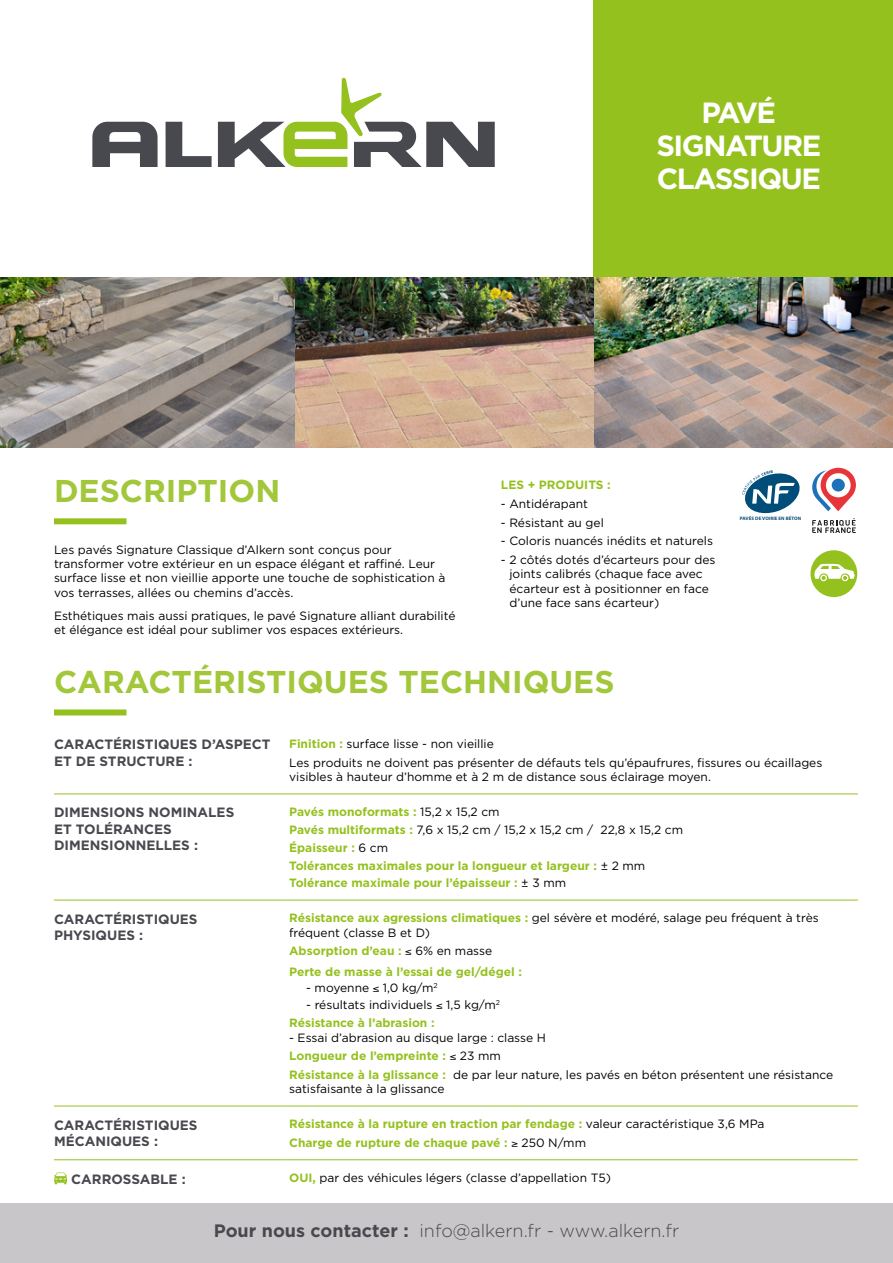
<style>
.page{position:relative;width:893px;height:1263px;background:#fff}
.page>*{position:absolute;margin:0;border:0;box-sizing:border-box;transform-origin:0 0}
.t1{font:700 31.5px "Gotham";color:#a2c73a}
.t2{font:700 29.25px/33px "Gotham";letter-spacing:-.05em;color:#fff;text-align:center}
.t3{font:300 18px "Gotham";color:#48484f}
.t4{font:700 13.5px/16.2px "Gotham";color:#48484f}
.t5{font:12px/14.4px "Gotham";color:#000}
.t6{font:700 12px/17.7px "Gotham";color:#95c11f}
.t7{font:700 4.95px "Myriad Pro";letter-spacing:.02em;color:#0b4e7b}
.s1{font-weight:700;color:#95c11f}
.s2{font-weight:400;color:#000}
.s3{color:#000}
.s4{font-weight:700}
</style>
<div class="page">
<img style="left:0;top:276px;width:893px;height:172px">
<div style="left:0;top:1203px;width:893px;height:60px;background:#c9c6c9"></div>
<div style="left:594px;top:0;width:299px;height:276px;background:#95c11f"></div>
<svg style="left:166px;top:122px;width:46px;height:45px"></svg>
<svg style="left:218px;top:78px;width:277px;height:89px"></svg>
<svg style="left:92px;top:122px;width:66px;height:45px"></svg>
<div style="left:54px;top:518px;width:72px;height:6px;background:#95c11f"></div>
<div style="left:54px;top:709px;width:72px;height:6px;background:#95c11f"></div>
<hr style="left:54px;top:793px;width:227px;height:1px;background:#95c11f">
<hr style="left:54px;top:900px;width:227px;height:1px;background:#95c11f">
<hr style="left:54px;top:1106px;width:227px;height:1px;background:#95c11f">
<hr style="left:281px;top:793px;width:577px;height:1px;background:#95c11f">
<hr style="left:281px;top:900px;width:577px;height:1px;background:#95c11f">
<hr style="left:281px;top:1106px;width:577px;height:1px;background:#95c11f">
<hr style="left:54px;top:1159px;width:227px;height:1px;background:#95c11f">
<hr style="left:281px;top:1159px;width:577px;height:1px;background:#95c11f">
<svg style="left:54px;top:1172px;width:14px;height:12px"></svg>
<svg style="left:812px;top:518px;width:44px;height:15px"></svg>
<svg style="left:812px;top:468px;width:44px;height:43px"></svg>
<div style="left:832px;top:479px;width:13px;height:12px;background:#1d71b8;border-radius:50%"></div>
<div style="left:810px;top:550px;width:47px;height:47px;background:#95c11f;border-radius:50%"></div>
<svg style="left:814px;top:563px;width:41px;height:18px"></svg>
<svg style="left:742px;top:470px;width:58px;height:44px"></svg>
<h2 class="t2" style="left:656px;top:96px;width:166px">PAVÉ<br>SIGNATURE<br>CLASSIQUE</h2>
<h1 class="t1" style="left:54px;top:470px;width:228px">DESCRIPTION</h1>
<p class="t5" style="left:54px;top:542px;width:393px">Les pavés Signature Classique d’Alkern sont conçus pour transformer votre extérieur en un espace élégant et raffiné. Leur surface lisse et non vieillie apporte une touche de sophistication à vos terrasses, allées ou chemins d’accès.</p>
<p class="t5" style="left:54px;top:608px;width:403px">Esthétiques mais aussi pratiques, le pavé Signature alliant durabilité et élégance est idéal pour sublimer vos espaces extérieurs.</p>
<p class="t6" style="left:501px;top:476px;width:111px">LES + PRODUITS :</p>
<p class="t5" style="left:501px;top:496px;width:89px">- Antidérapant</p>
<p class="t5" style="left:501px;top:515px;width:104px">- Résistant au gel</p>
<p class="t5" style="left:501px;top:534px;width:214px">- Coloris nuancés inédits et naturels</p>
<p class="t5" style="left:509px;top:552px;width:208px;text-indent:-9px">- 2 côtés dotés d’écarteurs pour des joints calibrés (chaque face avec écarteur est à positionner en face d’une face sans écarteur)</p>
<p class="t7" style="left:740px;top:515px;width:63px">PAVÉS DE VOIRIE EN BÉTON</p>
<h1 class="t1" style="left:54px;top:661px;width:562px">CARACTÉRISTIQUES TECHNIQUES</h1>
<p class="t4" style="left:54px;top:736px;width:218px">CARACTÉRISTIQUES D’ASPECT<br>ET DE STRUCTURE :</p>
<p class="t5" style="left:289px;top:734px;width:535px;line-height:18.6px"><span class="s1">Finition :</span> surface lisse - non vieillie<br>Les produits ne doivent pas présenter de défauts tels qu’épaufrures, fissures ou écaillages</p>
<p class="t5" style="left:289px;top:769px;width:423px">visibles à hauteur d’homme et à 2 m de distance sous éclairage moyen.</p>
<p class="t4" style="left:54px;top:804px;width:182px">DIMENSIONS NOMINALES<br>ET TOLÉRANCES<br>DIMENSIONNELLES :</p>
<p class="t6" style="left:289px;top:803px;width:395px">Pavés monoformats : <span class="s2">15,2 x 15,2 cm<br></span>Pavés multiformats : <span class="s2">7,6 x 15,2 cm / 15,2 x 15,2 cm / 22,8 x 15,2 cm </span>Épaisseur : <span class="s2">6 cm<br></span>Tolérances maximales pour la longueur et largeur : <span class="s2">± 2 mm </span>Tolérance maximale pour l’épaisseur : <span class="s2">± 3 mm</span></p>
<p class="t4" style="left:54px;top:911px;width:145px">CARACTÉRISTIQUES<br>PHYSIQUES :</p>
<p class="t5" style="left:289px;top:911px;width:531px"><span class="s1">Résistance aux agressions climatiques :</span> gel sévère et modéré, salage peu fréquent à très fréquent (classe B et D)</p>
<p class="t6" style="left:289px;top:941px;width:234px;line-height:20.5px">Absorption d’eau : <span class="s3">≤</span> <span class="s2">6% en masse<br></span>Perte de masse à l’essai de gel/dégel :</p>
<p class="t5" style="left:306px;top:980px;width:133px">- moyenne ≤ 1,0 kg/m<sup>2</sup></p>
<p class="t5" style="left:289px;top:995px;width:212px;line-height:18.6px;text-indent:17px">- résultats individuels ≤ 1,5 kg/m<sup>2<br></sup><span class="s1">Résistance à l’abrasion :</span></p>
<p class="t5" style="left:289px;top:1028px;width:546px;line-height:18.6px">- Essai d’abrasion au disque large : classe H<br><span class="s1">Longueur de l’empreinte :</span> ≤ 23 mm<br><span class="s1">Résistance à la glissance :</span> de par leur nature, les pavés en béton présentent une résistance</p>
<p class="t5" style="left:289px;top:1081px;width:157px">satisfaisante à la glissance</p>
<p class="t4" style="left:54px;top:1116px;width:145px">CARACTÉRISTIQUES<br>MÉCANIQUES :</p>
<p class="t6" style="left:289px;top:1115px;width:477px;line-height:18.6px">Résistance à la rupture en traction par fendage : <span class="s2">valeur caractéristique 3,6 MPa<br></span>Charge de rupture de chaque pavé : <span class="s3">≥</span> <span class="s2">250 N/mm</span></p>
<p class="t4" style="left:71px;top:1171px;width:116px">CARROSSABLE :</p>
<p class="t5" style="left:289px;top:1170px;width:323px"><span class="s1">OUI,</span> par des véhicules légers (classe d’appellation T5)</p>
<h3 class="t3" style="left:214px;top:1220px;width:467px"><span class="s4">Pour nous contacter :</span> info@alkern.fr - www.alkern.fr</h3>
</div>
